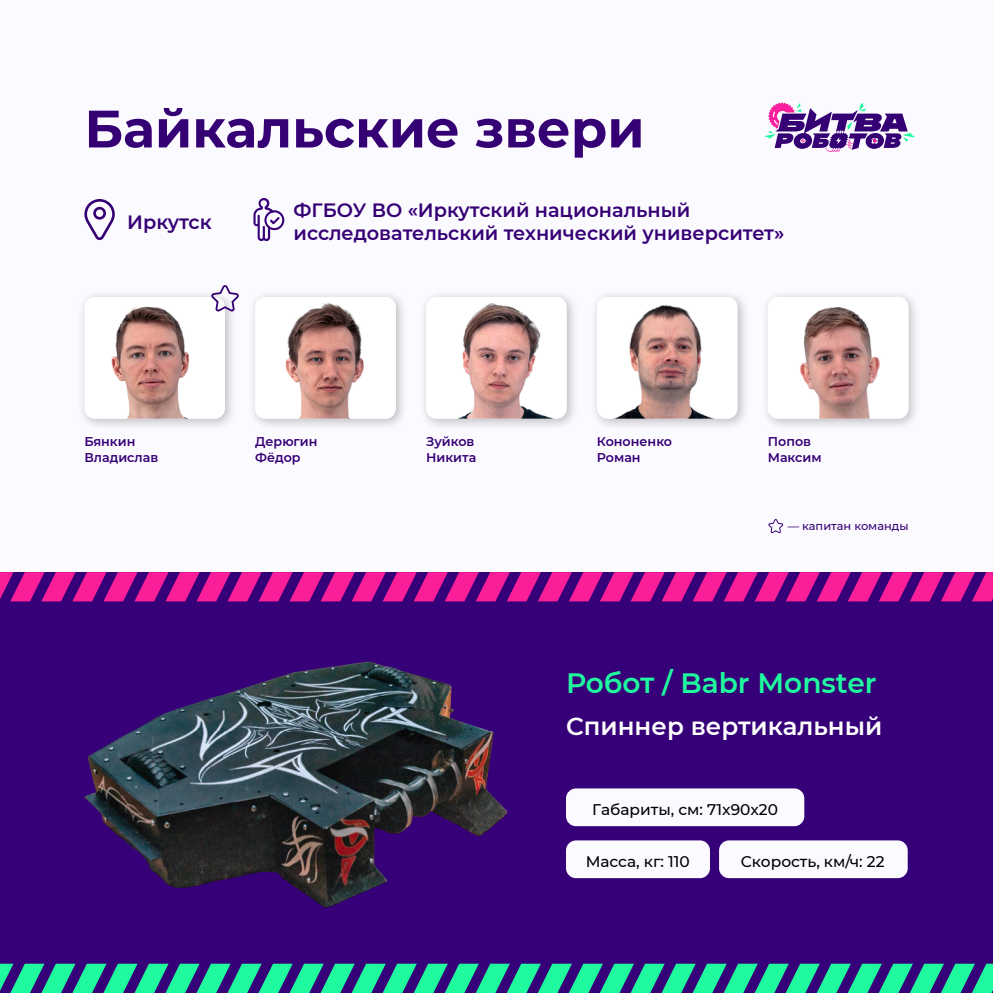
<style>
.page{position:relative;width:993px;height:993px;background:#fff}
.page>*{position:absolute;margin:0;border:0;box-sizing:border-box;transform-origin:0 0}
._01_--_Название_кома{font:700 52.5px "Montserrat";color:#360075}
._03_--_Название_робо{font:600 28px "Montserrat";color:#1ffa9e}
._04_--_Определение_р{font:600 24.5px "Montserrat";color:#fff}
._06_--_Локация{font:600 19.25px/23.1px "Montserrat";color:#360075}
._05_--_Параметры_роб{font:500 15.4px "Montserrat";color:#000}
._02_--_Фамилия_Имя{font:600 12.6px/15.2px "Montserrat";color:#360075}
.t1{font:500 11.38px "Montserrat";color:#360075}
</style>
<div class="page">
<div style="left:0;top:0;width:992px;height:992px;background:#fafaff"></div>
<div style="left:0;top:572px;width:992px;height:420px;background:#360078"></div>
<svg style="left:0;top:572px;width:992px;height:29px"></svg>
<svg style="left:0;top:963px;width:992px;height:29px"></svg>
<svg style="left:764px;top:102px;width:150px;height:50px"></svg>
<svg style="left:768px;top:519px;width:15px;height:15px"></svg>
<svg style="left:84px;top:199px;width:31px;height:42px"></svg>
<svg style="left:253px;top:198px;width:32px;height:43px"></svg>
<div style="left:77px;top:290px;width:160px;height:141px;background:#000;opacity:.25"></div>
<div style="left:84px;top:297px;width:141px;height:121px;background:#fff;border-radius:10px"></div>
<img style="left:111px;top:306px;width:79px;height:112px">
<div style="left:760px;top:290px;width:160px;height:141px;background:#000;opacity:.25"></div>
<img style="left:767px;top:297px;width:141px;height:121px">
<div style="left:247px;top:290px;width:161px;height:141px;background:#000;opacity:.25"></div>
<img style="left:255px;top:297px;width:138px;height:121px">
<div style="left:418px;top:290px;width:161px;height:141px;background:#000;opacity:.25"></div>
<div style="left:426px;top:297px;width:140px;height:121px;background:#fff;border-radius:10px"></div>
<img style="left:432px;top:297px;width:130px;height:121px">
<div style="left:589px;top:290px;width:161px;height:141px;background:#000;opacity:.25"></div>
<div style="left:596px;top:297px;width:141px;height:121px;background:#fff;border-radius:10px"></div>
<img style="left:615px;top:305px;width:97px;height:113px">
<img style="left:84px;top:661px;width:422px;height:246px">
<div style="left:566px;top:788px;width:238px;height:37px;background:#fafaff;border-radius:10px"></div>
<div style="left:566px;top:840px;width:143px;height:37px;background:#fafaff;border-radius:10px"></div>
<div style="left:718px;top:840px;width:189px;height:37px;background:#fafaff;border-radius:10px"></div>
<svg style="left:209px;top:285px;width:30px;height:28px"></svg>
<p class="_01_--_Название_кома" style="left:84px;top:91px;width:561px">Байкальские звери</p>
<p class="_06_--_Локация" style="left:127px;top:209px;width:86px">Иркутск</p>
<p class="_06_--_Локация" style="left:293px;top:198px;width:492px">ФГБОУ ВО «Иркутский национальный исследовательский технический университет»</p>
<p class="_02_--_Фамилия_Имя" style="left:84px;top:433px;width:75px">Бянкин<br>Владислав</p>
<p class="_02_--_Фамилия_Имя" style="left:255px;top:433px;width:64px">Дерюгин<br>Фёдор</p>
<p class="_02_--_Фамилия_Имя" style="left:426px;top:433px;width:52px">Зуйков<br>Никита</p>
<p class="_02_--_Фамилия_Имя" style="left:767px;top:433px;width:55px">Попов<br>Максим</p>
<p class="_02_--_Фамилия_Имя" style="left:596px;top:433px;width:77px">Кононенко<br>Роман</p>
<p class="t1" style="left:787px;top:518px;width:122px">— капитан команды</p>
<p class="_03_--_Название_робо" style="left:566px;top:663px;width:312px">Робот / Babr Monster</p>
<p class="_04_--_Определение_р" style="left:566px;top:708px;width:317px">Cпиннер вертикальный</p>
<p class="_05_--_Параметры_роб" style="left:592px;top:798px;width:187px">Габариты, см: 71x90x20</p>
<p class="_05_--_Параметры_роб" style="left:585px;top:850px;width:106px">Масса, кг: 110</p>
<p class="_05_--_Параметры_роб" style="left:740px;top:850px;width:145px">Скорость, км/ч: 22</p>
</div>
